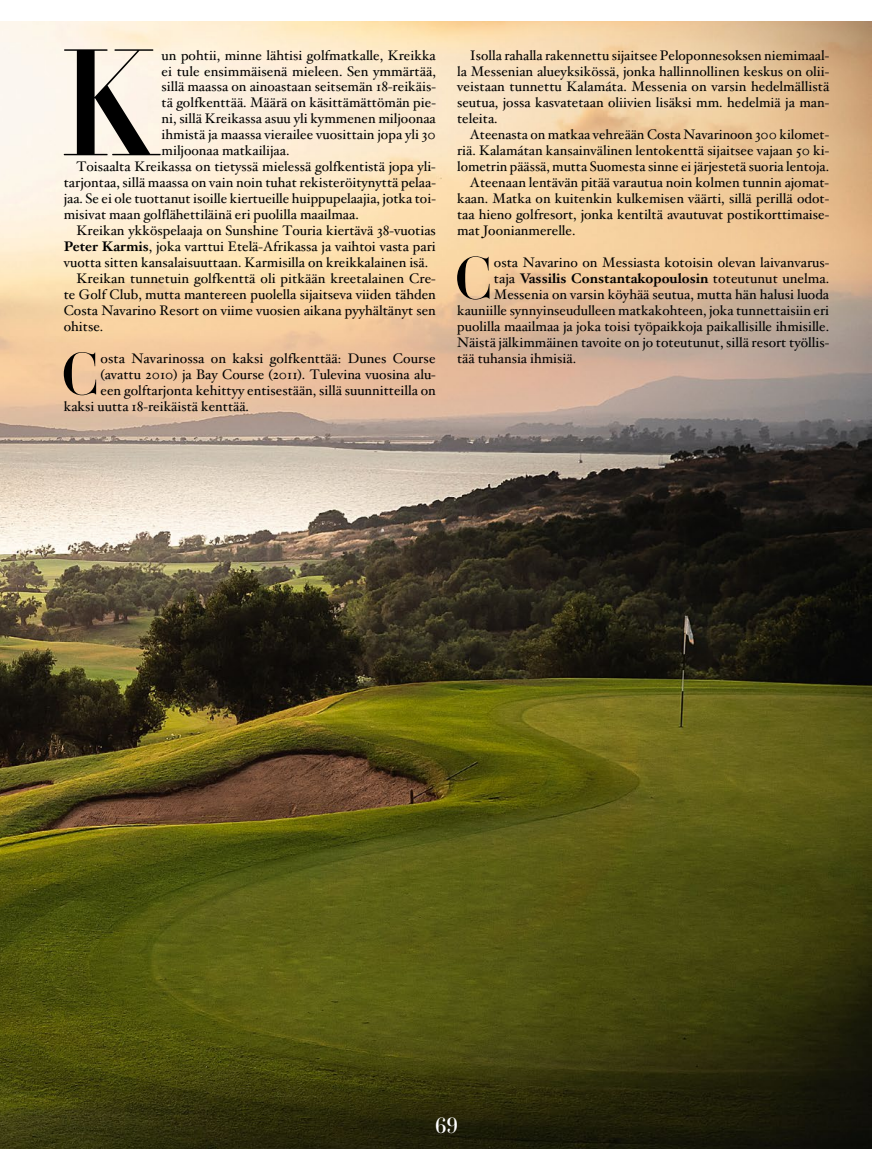
<style>
.page{position:relative;width:893px;height:1170px;background:#fff}
.page>*{position:absolute;margin:0;border:0;box-sizing:border-box;transform-origin:0 0}
.t1{font:144px "Essonnes Headline";color:#000}
.t2{font:57.3px "Essonnes Headline";color:#000}
.t3{font:21px "Essonnes Display";color:#fff}
.t4{font:13.8px/15.9px "Hoefler Text";color:#000;text-align:justify}
.t5{font:700 13.8px "Hoefler Text";letter-spacing:.005em;color:#000}
.s1{font-weight:700}
.s2{font-weight:400}
</style>
<div class="page">
<img style="left:0;top:21px;width:872px;height:1127px">
<h1 class="t1" style="left:60px;top:3px;width:103px">K</h1>
<p class="t4" style="left:457px;top:47px;width:374px;text-indent:13px">Isolla rahalla rakennettu sijaitsee Peloponnesoksen niemimaal&shy;la Messenian alueyksikössä, jonka hallinnollinen keskus on olii&shy;veistaan tunnettu Kalamáta. Messenia on varsin hedelmällistä seutua, jossa kasvatetaan oliivien lisäksi mm. hedelmiä ja man&shy;teleita.</p>
<p class="t4" style="left:162px;top:47px;width:276px">un pohtii, minne lähtisi golfmatkalle, Kreikka</p>
<p class="t4" style="left:162px;top:63px;width:276px">ei tule ensimmäisenä mieleen. Sen ymmärtää,</p>
<p class="t4" style="left:162px;top:79px;width:276px">sillä maassa on ainoastaan seitsemän 18-reikäis-</p>
<p class="t4" style="left:162px;top:95px;width:276px">tä golfkenttää. Määrä on käsittämättömän pie-</p>
<p class="t4" style="left:162px;top:111px;width:276px">ni, sillä Kreikassa asuu yli kymmenen miljoonaa</p>
<p class="t4" style="left:162px;top:127px;width:276px">ihmistä ja maassa vierailee vuosittain jopa yli 30</p>
<p class="t4" style="left:162px;top:143px;width:129px">miljoonaa matkailijaa.</p>
<p class="t4" style="left:77px;top:159px;width:361px">Toisaalta Kreikassa on tietyssä mielessä golfkentistä jopa yli-</p>
<p class="t4" style="left:64px;top:175px;width:374px">tarjontaa, sillä maassa on vain noin tuhat rekisteröitynyttä pelaa-</p>
<p class="t4" style="left:64px;top:191px;width:374px">jaa. Se ei ole tuottanut isoille kiertueille huippupelaajia, jotka toi-</p>
<p class="t4" style="left:64px;top:207px;width:297px">misivat maan golflähettiläinä eri puolilla maailmaa.</p>
<p class="t4" style="left:77px;top:223px;width:361px">Kreikan ykköspelaaja on Sunshine Touria kiertävä 38-vuotias</p>
<p class="t4" style="left:64px;top:239px;width:374px"><span class="s1">Peter Karmis</span>, joka varttui Etelä-Afrikassa ja vaihtoi vasta pari</p>
<p class="t4" style="left:64px;top:255px;width:366px">vuotta sitten kansalaisuuttaan. Karmisilla on kreikkalainen isä.</p>
<p class="t4" style="left:77px;top:271px;width:361px">Kreikan tunnetuin golfkenttä oli pitkään kreetalainen Cre-</p>
<p class="t4" style="left:64px;top:287px;width:374px">te Golf Club, mutta mantereen puolella sijaitseva viiden tähden</p>
<p class="t4" style="left:64px;top:303px;width:374px">Costa Navarino Resort on viime vuosien aikana pyyhältänyt sen</p>
<p class="t4" style="left:64px;top:318px;width:41px">ohitse.</p>
<h2 class="t2" style="left:61px;top:334px;width:40px">C</h2>
<p class="t4" style="left:101px;top:350px;width:336px">osta Navarinossa on kaksi golfkenttää: Dunes Course</p>
<p class="t4" style="left:470px;top:127px;width:361px">Ateenasta on matkaa vehreään Costa Navarinoon 300 kilomet-</p>
<p class="t4" style="left:457px;top:143px;width:374px">riä. Kalamátan kansainvälinen lentokenttä sijaitsee vajaan 50 ki-</p>
<p class="t4" style="left:457px;top:159px;width:374px">lometrin päässä, mutta Suomesta sinne ei järjestetä suoria lentoja.</p>
<p class="t4" style="left:470px;top:175px;width:361px">Ateenaan lentävän pitää varautua noin kolmen tunnin ajomat-</p>
<p class="t4" style="left:457px;top:191px;width:374px">kaan. Matka on kuitenkin kulkemisen väärti, sillä perillä odot-</p>
<p class="t4" style="left:457px;top:207px;width:374px">taa hieno golfresort, jonka kentiltä avautuvat postikorttimaise-</p>
<p class="t4" style="left:457px;top:223px;width:120px">mat Joonianmerelle.</p>
<h2 class="t2" style="left:454px;top:238px;width:40px">C</h2>
<p class="t4" style="left:494px;top:255px;width:337px">osta Navarino on Messiasta kotoisin olevan laivanvarus-</p>
<p class="t5" style="left:494px;top:269px;width:337px"><span class="s2">taja</span> Vassilis Constantakopoulosin <span class="s2">toteutunut unelma.</span></p>
<p class="t4" style="left:494px;top:287px;width:337px">Messenia on varsin köyhää seutua, mutta hän halusi luoda</p>
<p class="t4" style="left:457px;top:303px;width:373px">kauniille synnyinseudulleen matkakohteen, joka tunnettaisiin eri</p>
<p class="t4" style="left:457px;top:318px;width:374px">puolilla maailmaa ja joka toisi työpaikkoja paikallisille ihmisille.</p>
<p class="t4" style="left:457px;top:334px;width:374px">Näistä jälkimmäinen tavoite on jo toteutunut, sillä resort työllis-</p>
<p class="t4" style="left:457px;top:350px;width:120px">tää tuhansia ihmisiä.</p>
<p class="t4" style="left:101px;top:366px;width:337px">(avattu 2010) ja Bay Course (2011). Tulevina vuosina alu-</p>
<p class="t4" style="left:101px;top:382px;width:337px">een golftarjonta kehittyy entisestään, sillä suunnitteilla on</p>
<p class="t4" style="left:64px;top:398px;width:187px">kaksi uutta 18-reikäistä kenttää.</p>
<h3 class="t3" style="left:435px;top:1110px;width:24px">69</h3>
</div>
